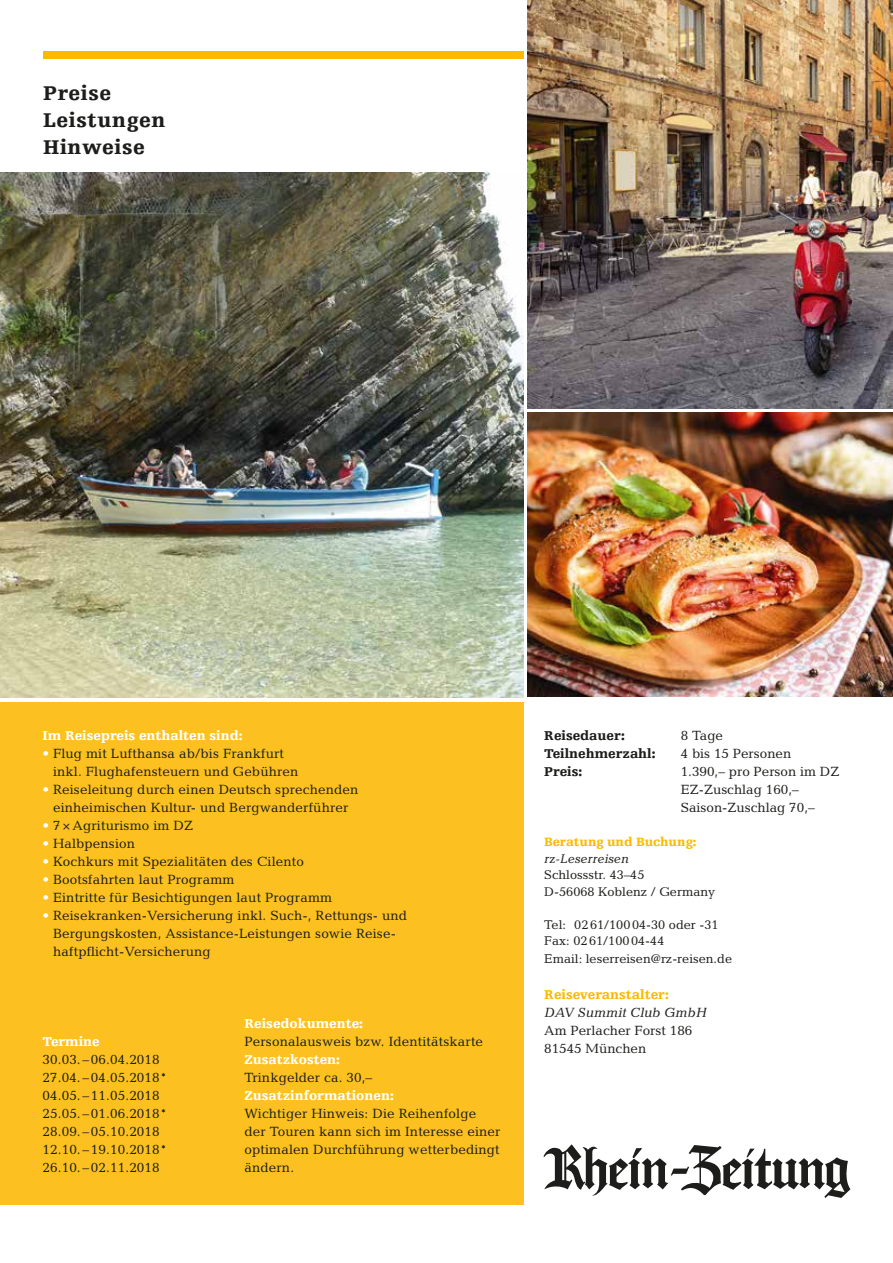
<style>
.page{position:relative;width:893px;height:1263px;background:#fff}
.page>*{position:absolute;margin:0;border:0;box-sizing:border-box;transform-origin:0 0}
.t1{font:900 21px/27px "Egyptienne FLT";letter-spacing:.03em;color:#1d1d1b}
.t2{font:13.5px/18px "Candida";letter-spacing:.01em;color:#1d1d1b}
.t3{font:900 13.5px "Egyptienne FLT";color:#fff}
.t4{font:900 13.5px "Egyptienne FLT";color:#1d1d1b}
.t5{font:900 13.5px "Egyptienne FLT";color:#fbba00}
.t6{font:italic 13.5px "Candida";color:#1d1d1b}
.t7{font:12.75px/16.5px "Candida";color:#1d1d1b}
.t8{font:900 12.75px "Egyptienne FLT";color:#fbba00}
.t9{font:italic 12.75px "Candida";color:#1d1d1b}
.s1{color:#fff}
</style>
<div class="page">
<img style="left:0;top:173px;width:523px;height:524px">
<img style="left:527px;top:0;width:366px;height:408px">
<img style="left:527px;top:412px;width:366px;height:284px">
<div style="left:0;top:702px;width:523px;height:502px;background:#fcc120"></div>
<div style="left:43px;top:51px;width:480px;height:7px;background:#fbba00"></div>
<svg style="left:543px;top:1144px;width:307px;height:54px"></svg>
<h1 class="t1" style="left:43px;top:80px;width:124px">Preise<br>Leistungen<br>Hinweise</h1>
<p class="t3" style="left:43px;top:728px;width:202px">Im Reisepreis enthalten sind:</p>
<p class="t2" style="left:53px;top:744px;width:247px;text-indent:-11px"><span class="s1">•</span> Flug mit Lufthansa ab/bis Frankfurt inkl. Flughafensteuern und Gebühren</p>
<p class="t2" style="left:43px;top:780px;width:317px;text-align:center"><span class="s1">•</span> Reiseleitung durch einen Deutsch sprechenden einheimischen Kultur- und Bergwanderführer</p>
<p class="t2" style="left:43px;top:816px;width:152px"><span class="s1">•</span> 7×Agriturismo im DZ</p>
<p class="t2" style="left:43px;top:834px;width:94px"><span class="s1">•</span> Halbpension</p>
<p class="t2" style="left:43px;top:852px;width:263px"><span class="s1">•</span> Kochkurs mit Spezialitäten des Cilento</p>
<p class="t2" style="left:43px;top:870px;width:193px"><span class="s1">•</span> Bootsfahrten laut Programm</p>
<p class="t2" style="left:43px;top:888px;width:291px"><span class="s1">•</span> Eintritte für Besichtigungen laut Programm</p>
<p class="t2" style="left:53px;top:906px;width:356px;text-indent:-11px"><span class="s1">•</span> Reisekranken-Versicherung inkl. Such-, Rettungs- und<br>Bergungskosten, Assistance-Leistungen sowie Reise&shy;haftpflicht-Versicherung</p>
<p class="t3" style="left:43px;top:1034px;width:59px">Termine</p>
<p class="t2" style="left:43px;top:1050px;width:126px">30.03. –06.04.2018<br>27.04. –04.05.2018*<br>04.05. –11.05.2018<br>25.05. –01.06.2018*<br>28.09. –05.10.2018<br>12.10. –19.10.2018*<br>26.10. –02.11.2018</p>
<p class="t3" style="left:244px;top:1016px;width:120px">Reisedokumente:</p>
<p class="t2" style="left:244px;top:1032px;width:240px">Personalausweis bzw. Identitätskarte</p>
<p class="t3" style="left:244px;top:1052px;width:97px">Zusatzkosten:</p>
<p class="t2" style="left:244px;top:1068px;width:129px">Trinkgelder ca. 30,–</p>
<p class="t3" style="left:244px;top:1088px;width:151px">Zusatzinformationen:</p>
<p class="t2" style="left:244px;top:1104px;width:257px">Wichtiger Hinweis: Die Reihenfolge der Touren kann sich im Interesse einer optimalen Durchführung wetterbedingt ändern.</p>
<p class="t4" style="left:544px;top:728px;width:82px">Reisedauer:</p>
<p class="t2" style="left:681px;top:726px;width:44px">8 Tage</p>
<p class="t4" style="left:544px;top:746px;width:113px">Teilnehmerzahl:</p>
<p class="t2" style="left:681px;top:744px;width:112px">4 bis 15 Personen</p>
<p class="t4" style="left:544px;top:764px;width:40px">Preis:</p>
<p class="t2" style="left:681px;top:762px;width:160px">1.390,– pro Person im DZ<br>EZ-Zuschlag 160,–<br>Saison-Zuschlag 70,–</p>
<p class="t8" style="left:544px;top:835px;width:153px">Beratung und Buchung:</p>
<p class="t9" style="left:544px;top:851px;width:86px">rz-Leserreisen</p>
<p class="t7" style="left:544px;top:867px;width:172px">Schlossstr. 43–45<br>D-56068 Koblenz / Germany</p>
<p class="t7" style="left:544px;top:916px;width:176px">Tel: 0261/10004-30 oder -31<br>Fax: 0261/10004-44</p>
<p class="t7" style="left:544px;top:951px;width:189px">Email: leserreisen@rz-reisen.de</p>
<p class="t5" style="left:544px;top:987px;width:126px">Reiseveranstalter:</p>
<p class="t6" style="left:544px;top:1005px;width:164px">DAV Summit Club GmbH</p>
<p class="t2" style="left:544px;top:1021px;width:150px">Am Perlacher Forst 186<br>81545 München</p>
</div>
